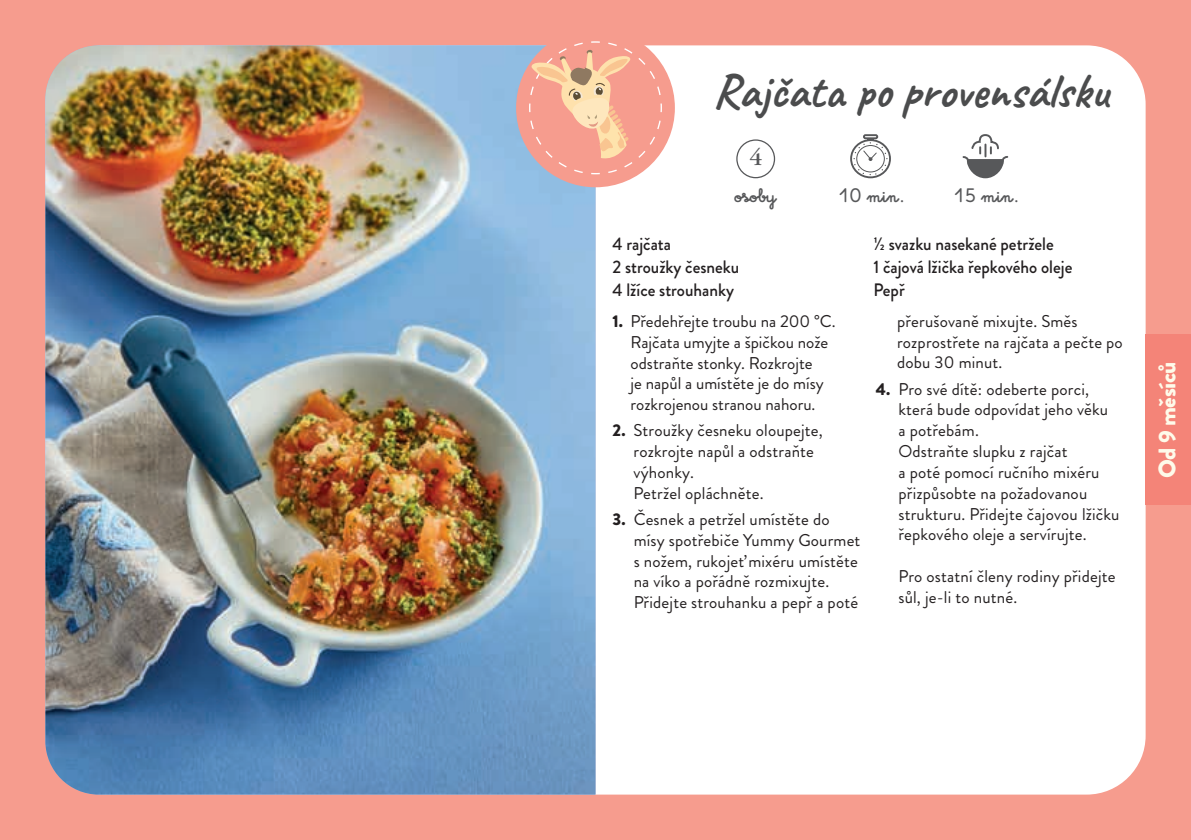
<style>
.page{position:relative;width:1191px;height:840px;background:#fff}
.page>*{position:absolute;margin:0;border:0;box-sizing:border-box;transform-origin:0 0}
.t1{font:700 48px "Caveat";color:#4b4c4d}
.t2{font:24.2px "ITC Garamond Std";color:#57585a}
.t3{font:900 24px "Brandon Grotesque";letter-spacing:-.02em;color:#fefbea}
.t4{font:900 21.8px "Memimas Pro";color:#57585a}
.t5{font:500 18px/22.8px "Brandon Grotesque";color:#231f20;scale:.95 1}
.t6{font:17px/20.8px "Brandon Grotesque";letter-spacing:.01em;color:#231f20}
.s1{font-weight:900}
</style>
<div class="page">
<div style="left:0;top:0;width:1191px;height:839px;background:#f69c8e"></div>
<div style="left:45px;top:45px;width:1100px;height:749px;background:#fff;border-radius:59px"></div>
<div style="left:1145px;top:334px;width:46px;height:170px;background:#f48478"></div>
<img style="left:45px;top:45px;width:550px;height:749px">
<div style="left:516px;top:28px;width:159px;height:159px;background:#f69c8e;border-radius:50%"></div>
<svg style="left:528px;top:41px;width:134px;height:134px"></svg>
<svg style="left:962px;top:134px;width:47px;height:45px"></svg>
<div style="left:850px;top:139px;width:41px;height:39px;border:2px solid #57585a;border-radius:50%"></div>
<div style="left:863px;top:134px;width:15px;height:5px;border:2px solid #57585a;border-radius:2px"></div>
<svg style="left:853px;top:138px;width:34px;height:37px"></svg>
<div style="left:736px;top:139px;width:39px;height:39px;border:1px solid #57585a;border-radius:50%"></div>
<h1 class="t1" style="left:712px;top:60px;width:397px">Rajčata po provensálsku</h1>
<h2 class="t2" style="left:749px;top:144px;width:14px">4</h2>
<p class="t4" style="left:735px;top:182px;width:43px">osoby</p>
<p class="t4" style="left:839px;top:182px;width:68px">10 min.</p>
<p class="t4" style="left:954px;top:182px;width:67px">15 min.</p>
<p class="t5" style="left:612px;top:233px;width:135px">4 rajčata<br>2 stroužky česneku<br>4 lžíce strouhanky</p>
<p class="t5" style="left:873px;top:233px;width:211px">1/2 svazku nasekané petržele<br>1 čajová lžička řepkového oleje<br>Pepř</p>
<p class="t6" style="left:630px;top:311px;width:207px;text-indent:-18px"><span class="s1">1.</span> Předehřejte troubu na 200 °C.<br>Rajčata umyjte a špičkou nože odstraňte stonky. Rozkrojte<br>je napůl a umístěte je do mísy rozkrojenou stranou nahoru.</p>
<p class="t6" style="left:633px;top:420px;width:191px;text-indent:-21px"><span class="s1">2.</span> Stroužky česneku oloupejte, rozkrojte napůl a odstraňte výhonky.<br>Petržel opláchněte.</p>
<p class="t6" style="left:633px;top:508px;width:228px;text-indent:-21px"><span class="s1">3.</span> Česnek a petržel umístěte do mísy spotřebiče Yummy Gourmet s nožem, rukojeť mixéru umístěte na víko a pořádně rozmixujte.<br>Přidejte strouhanku a pepř a poté</p>
<p class="t6" style="left:897px;top:311px;width:227px">přerušovaně mixujte. Směs rozprostřete na rajčata a pečte po dobu 30 minut.</p>
<p class="t6" style="left:898px;top:378px;width:222px;text-indent:-23px"><span class="s1">4.</span> Pro své dítě: odeberte porci, která bude odpovídat jeho věku<br>a potřebám.<br>Odstraňte slupku z rajčat<br>a poté pomocí ručního mixéru přizpůsobte na požadovanou strukturu. Přidejte čajovou lžičku řepkového oleje a servírujte.</p>
<p class="t6" style="left:898px;top:565px;width:219px">Pro ostatní členy rodiny přidejte sůl, je-li to nutné.</p>
<h3 class="t3" style="left:1150px;top:477px;width:118px;rotate:-90deg">Od 9 měsíců</h3>
</div>
